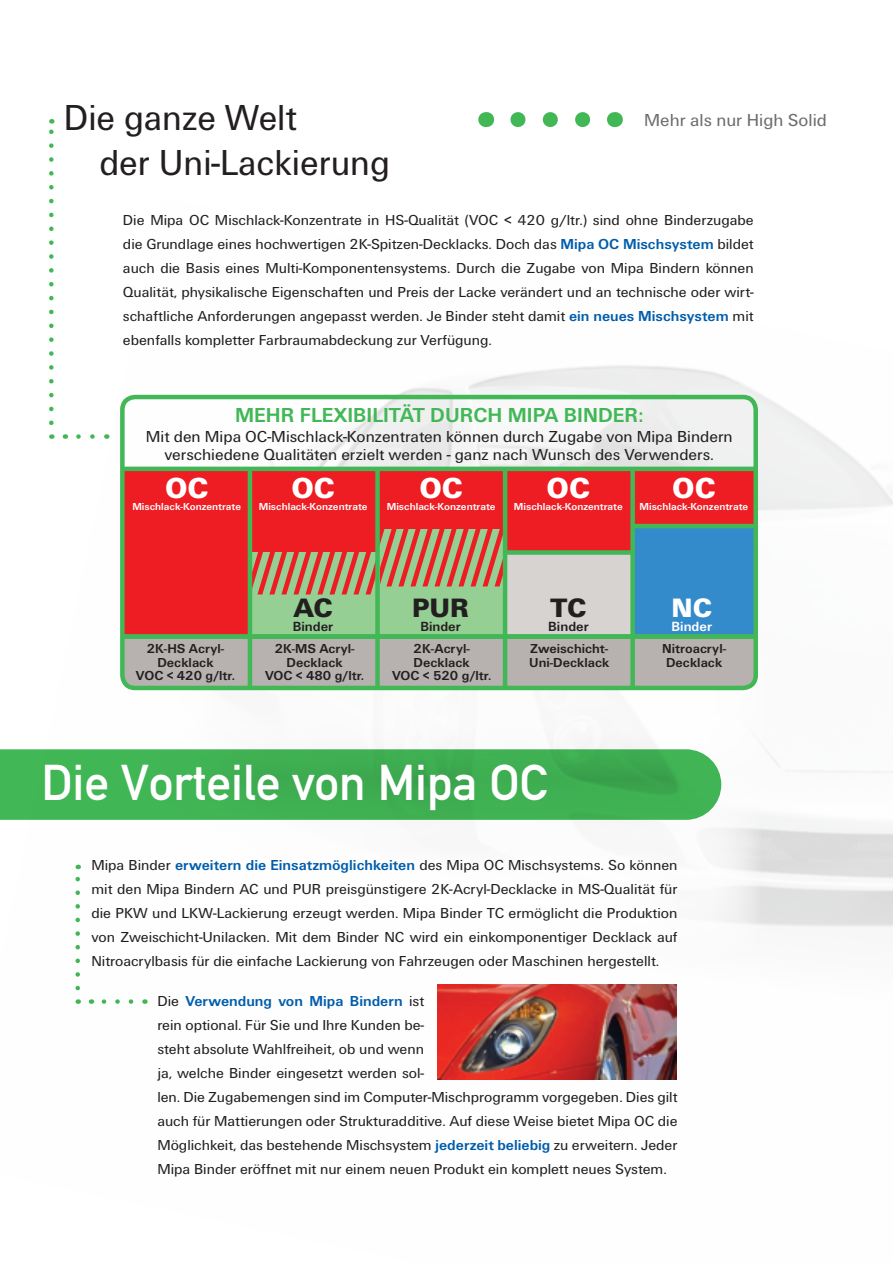
<style>
.page{position:relative;width:893px;height:1263px;background:#fff}
.page>*{position:absolute;margin:0;border:0;box-sizing:border-box;transform-origin:0 0}
.t1{font:49.5px "DIN Mittelschrift";color:#fff}
.t2{font:37.5px/45px "Unitus T";color:#231f20;scale:.95 1}
.t3{font:900 30px "Unitus T";color:#fff}
.t4{font:900 27.6px "Unitus T";color:#231f20}
.t5{font:900 27.6px "Unitus T";color:#fff}
.t6{font:700 21px "Unitus T";color:#42b756}
.t7{font:18px "Unitus T";color:#6c6d70}
.t8{font:16.5px/18px "Unitus T";color:#231f20;text-align:center}
.t9{font:15px/24px "Unitus T";color:#231f20;text-align:justify}
.t10{font:700 13.8px "Unitus T";color:#231f20}
.t11{font:700 13.8px "Unitus T";color:#fff}
.t12{font:700 13.5px/13.5px "Unitus T";color:#231f20;text-align:center}
.t13{font:700 10.5px "Unitus T";color:#fff}
.s1{font-weight:700;color:#015dac}
</style>
<div class="page">
<img style="left:49px;top:377px;width:844px;height:703px">
<div style="left:75px;top:619px;width:696px;height:159px;background:#fff"></div>
<div style="left:115px;top:778px;width:646px;height:180px;background:#fff"></div>
<svg style="left:518px;top:112px;width:73px;height:15px"></svg>
<svg style="left:486px;top:112px;width:1px;height:15px"></svg>
<svg style="left:614px;top:112px;width:1px;height:15px"></svg>
<svg style="left:49px;top:119px;width:5px;height:304px"></svg>
<svg style="left:72px;top:434px;width:20px;height:5px"></svg>
<div style="left:68px;top:846px;width:614px;height:109px;background:#fff"></div>
<div style="left:122px;top:470px;width:128px;height:166px;background:#ee1d23"></div>
<div style="left:504px;top:470px;width:127px;height:83px;background:#ee1d23"></div>
<div style="left:631px;top:470px;width:124px;height:106px;background:#ee1d23"></div>
<div style="left:125px;top:639px;width:628px;height:46px;background:#b7b2b0"></div>
<div style="left:251px;top:551px;width:126px;height:87px;background:#95cf94"></div>
<div style="left:377px;top:522px;width:126px;height:114px;background:#95cf94"></div>
<div style="left:504px;top:552px;width:127px;height:84px;background:#d7d3d1"></div>
<div style="left:632px;top:526px;width:122px;height:112px;background:#348bcb"></div>
<div style="left:250px;top:470px;width:127px;height:82px;background:#ee1d23"></div>
<div style="left:379px;top:470px;width:124px;height:58px;background:#ee1d23"></div>
<div style="left:120px;top:395px;width:638px;height:295px;border:4px solid #42b756;border-radius:13px"></div>
<div style="left:630px;top:468px;width:5px;height:220px;background:#42b756"></div>
<hr style="left:123px;top:467px;width:634px;height:4px;background:#42b756">
<hr style="left:631px;top:524px;width:127px;height:4px;background:#42b756">
<svg style="left:0;top:749px;width:721px;height:71px;background:#42b155"></svg>
<div style="left:123px;top:634px;width:631px;height:5px;background:#42b756"></div>
<hr style="left:248px;top:467px;width:4px;height:222px;background:#42b756">
<svg style="left:247px;top:500px;width:261px;height:94px"></svg>
<div style="left:375px;top:470px;width:5px;height:216px;background:#42b756"></div>
<div style="left:505px;top:552px;width:11px;height:23px;background:#d7d3d1"></div>
<hr style="left:503px;top:469px;width:4px;height:219px;background:#42b756">
<div style="left:504px;top:550px;width:127px;height:5px;background:#42b756"></div>
<img style="left:438px;top:984px;width:238px;height:95px">
<svg style="left:75px;top:865px;width:5px;height:123px"></svg>
<svg style="left:98px;top:999px;width:33px;height:5px"></svg>
<h2 class="t2" style="left:99px;top:95px;width:307px;text-indent:-36px">Die ganze Welt<br>der Uni-Lackierung</h2>
<p class="t9" style="left:123px;top:208px;width:632px">Die Mipa OC Mischlack-Konzentrate in HS-Qualität (VOC &lt; 420 g/ltr.) sind ohne Binderzugabe die Grundlage eines hochwertigen 2K-Spitzen-Decklacks. Doch das <span class="s1">Mipa OC Mischsystem</span> bildet auch die Basis eines Multi-Komponentensystems. Durch die Zugabe von Mipa Bindern können Qualität, physikalische Eigenschaften und Preis der Lacke verändert und an technische oder wirt&shy;schaftliche Anforderungen angepasst werden. Je Binder steht damit <span class="s1">ein neues Mischsystem</span> mit ebenfalls kompletter Farbraumabdeckung zur Verfügung.</p>
<p class="t7" style="left:644px;top:109px;width:184px">Mehr als nur High Solid</p>
<h3 class="t6" style="left:235px;top:403px;width:33px">Mehr</h3>
<h3 class="t6" style="left:300px;top:403px;width:58px">Flexibilit</h3>
<h3 class="t6" style="left:400px;top:403px;width:46px">ät durch</h3>
<h3 class="t6" style="left:508px;top:403px;width:31px">Mipa</h3>
<h3 class="t6" style="left:564px;top:403px;width:27px">Binder</h3>
<h3 class="t6" style="left:638px;top:403px;width:7px">:</h3>
<p class="t8" style="left:146px;top:427px;width:588px">Mit den Mipa OC-Mischlack-Konzentraten können durch Zugabe von Mipa Bindern verschiedene Qualitäten erzielt werden - ganz nach Wunsch des Verwenders.</p>
<h3 class="t3" style="left:165px;top:471px;width:45px">OC</h3>
<p class="t13" style="left:132px;top:501px;width:110px">Mischlack-Konzentrate</p>
<h3 class="t3" style="left:291px;top:471px;width:45px">OC</h3>
<p class="t13" style="left:259px;top:501px;width:110px">Mischlack-Konzentrate</p>
<h3 class="t3" style="left:419px;top:471px;width:45px">OC</h3>
<p class="t13" style="left:387px;top:501px;width:110px">Mischlack-Konzentrate</p>
<h3 class="t3" style="left:547px;top:471px;width:45px">OC</h3>
<p class="t13" style="left:514px;top:501px;width:110px">Mischlack-Konzentrate</p>
<h3 class="t3" style="left:672px;top:471px;width:45px">OC</h3>
<p class="t13" style="left:639px;top:501px;width:110px">Mischlack-Konzentrate</p>
<h3 class="t4" style="left:293px;top:592px;width:41px">AC</h3>
<p class="t10" style="left:293px;top:618px;width:42px">Binder</p>
<h3 class="t4" style="left:412px;top:592px;width:59px">PUR</h3>
<p class="t10" style="left:420px;top:618px;width:42px">Binder</p>
<h3 class="t4" style="left:550px;top:592px;width:38px">TC</h3>
<p class="t10" style="left:548px;top:618px;width:42px">Binder</p>
<h3 class="t5" style="left:671px;top:592px;width:42px">NC</h3>
<p class="t11" style="left:671px;top:618px;width:42px">Binder</p>
<p class="t12" style="left:136px;top:642px;width:101px">2K-HS Acryl-<br>Decklack<br>VOC &lt; 420 g/ltr.</p>
<p class="t12" style="left:265px;top:642px;width:101px">2K-MS Acryl-<br>Decklack<br>VOC &lt; 480 g/ltr.</p>
<p class="t12" style="left:392px;top:642px;width:101px">2K-Acryl-<br>Decklack<br>VOC &lt; 520 g/ltr.</p>
<p class="t12" style="left:529px;top:642px;width:82px;text-align:left">Zweischicht-<br>Uni-Decklack</p>
<p class="t12" style="left:662px;top:642px;width:65px;text-align:left">Nitroacryl-<br>Decklack</p>
<h1 class="t1" style="left:41px;top:754px;width:507px">Die Vorteile von Mipa OC</h1>
<p class="t9" style="left:91px;top:853px;width:588px">Mipa Binder <span class="s1">erweitern die Einsatzmöglichkeiten</span> des Mipa OC Mischsystems. So können mit den Mipa Bindern AC und PUR preisgünstigere 2K-Acryl-Decklacke in MS-Qualität für die PKW und LKW-Lackierung erzeugt werden. Mipa Binder TC ermöglicht die Produktion von Zweischicht-Unilacken. Mit dem Binder NC wird ein einkomponentiger Decklack auf Nitroacrylbasis für die einfache Lackierung von Fahrzeugen oder Maschinen hergestellt.</p>
<p class="t9" style="left:157px;top:989px;width:522px;text-align:left">Die <span class="s1">Verwendung von Mipa Bindern</span> ist<br>rein optional. Für Sie und Ihre Kunden be-<br>steht absolute Wahlfreiheit, ob und wenn<br>ja, welche Binder eingesetzt werden sol-<br>len. Die Zugabemengen sind im Computer-Mischprogramm vorgegeben. Dies gilt auch für Mattierungen oder Strukturadditive. Auf diese Weise bietet Mipa OC die Möglichkeit, das bestehende Mischsystem <span class="s1">jederzeit beliebig</span> zu erweitern. Jeder Mipa Binder eröffnet mit nur einem neuen Produkt ein komplett neues System.</p>
</div>
